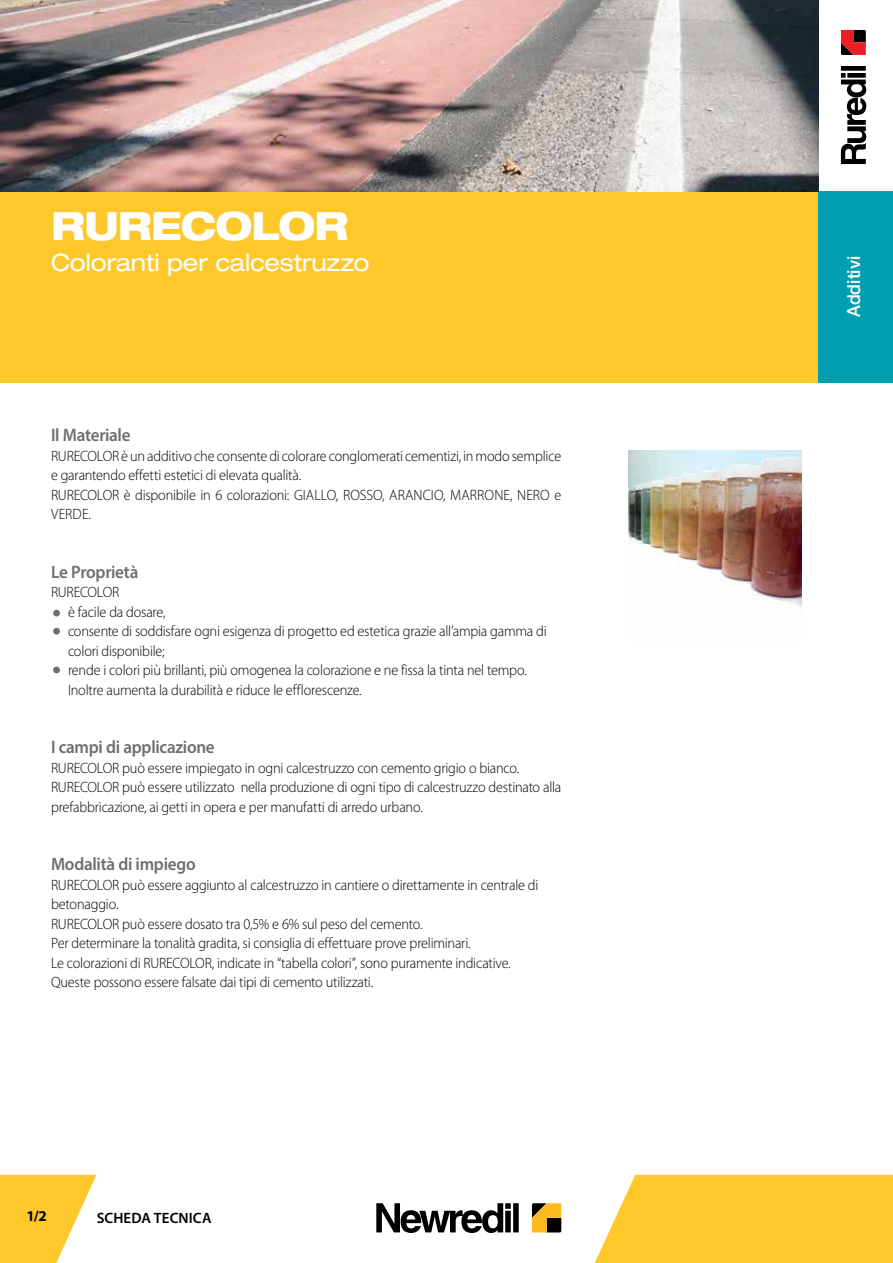
<style>
.page{position:relative;width:893px;height:1263px;background:#fff}
.page>*{position:absolute;margin:0;border:0;box-sizing:border-box;transform-origin:0 0}
.t1{font:800 expanded 39px "Helvetica Neue LT Std";letter-spacing:-.025em;color:#fff;scale:.95 1}
.t2{font:expanded 24px "Helvetica Neue LT Std";letter-spacing:-.01em;color:#fff}
.t3{font:600 18px "Myriad Pro";letter-spacing:-.015em;color:#6d6e71;scale:.95 1}
.t4{font:500 18px "Helvetica Neue LT Std";color:#fff}
.t5{font:300 15px/19.5px "Myriad Pro";letter-spacing:-.015em;color:#000;scale:.95 1}
.t6{font:600 15px "Myriad Pro";letter-spacing:.01em;color:#000}
.t7{font:700 15px "Myriad Pro";color:#000}
</style>
<div class="page">
<svg style="left:594px;top:1175px;width:299px;height:88px;background:#fecb38"></svg>
<svg style="left:0;top:1175px;width:97px;height:88px"></svg>
<svg style="left:532px;top:1203px;width:29px;height:29px"></svg>
<div style="left:513px;top:1203px;width:6px;height:29px;background:#000"></div>
<svg style="left:376px;top:1203px;width:135px;height:30px"></svg>
<div style="left:841px;top:66px;width:25px;height:5px;background:#000"></div>
<svg style="left:841px;top:73px;width:25px;height:91px"></svg>
<svg style="left:841px;top:30px;width:25px;height:25px"></svg>
<div style="left:0;top:191px;width:893px;height:191px;background:#fec82a"></div>
<div style="left:819px;top:191px;width:74px;height:191px;background:#009eae"></div>
<img style="left:0;top:0;width:819px;height:191px">
<div style="left:53px;top:610px;width:7px;height:6px;background:#6d6e71;border-radius:50%"></div>
<div style="left:53px;top:628px;width:7px;height:7px;background:#6d6e71;border-radius:50%"></div>
<div style="left:53px;top:666px;width:7px;height:7px;background:#6d6e71;border-radius:50%"></div>
<img style="left:628px;top:450px;width:173px;height:158px">
<h1 class="t1" style="left:51px;top:201px;width:315px">RURECOLOR</h1>
<h2 class="t2" style="left:51px;top:248px;width:320px">Coloranti per calcestruzzo</h2>
<p class="t3" style="left:51px;top:424px;width:85px">Il Materiale</p>
<p class="t5" style="left:51px;top:446px;width:539px">RURECOLOR è un additivo che consente di colorare conglomerati cementizi, in modo semplice e garantendo effetti estetici di elevata qualità.<br>RURECOLOR è disponibile in 6 colorazioni: giallo, rosso, arancio, marrone, nero</p>
<p class="t5" style="left:554px;top:485px;width:9px">e</p>
<p class="t5" style="left:51px;top:505px;width:44px">verde.</p>
<p class="t3" style="left:51px;top:560px;width:93px">Le Proprietà</p>
<p class="t5" style="left:51px;top:583px;width:73px">RURECOLOR</p>
<p class="t5" style="left:68px;top:602px;width:104px">è facile da dosare,</p>
<p class="t5" style="left:68px;top:622px;width:505px">consente di soddisfare ogni esigenza di progetto ed estetica grazie all’ampia gamma di</p>
<p class="t5" style="left:68px;top:641px;width:103px">colori disponibile;</p>
<p class="t5" style="left:68px;top:661px;width:484px">rende i colori più brillanti, più omogenea la colorazione e ne fissa la tinta nel tempo.</p>
<p class="t5" style="left:51px;top:680px;width:329px">I noltre aumenta la durabilità e riduce le efflorescenze.</p>
<p class="t3" style="left:51px;top:736px;width:174px">I campi di applicazione</p>
<p class="t5" style="left:51px;top:758px;width:539px">RURECOLOR può essere impiegato in ogni calcestruzzo con cemento grigio o bianco.<br>RURECOLOR può essere utilizzato nella produzione di ogni tipo di calcestruzzo destinato alla prefabbricazione, ai getti in opera e per manufatti di arredo urbano.</p>
<p class="t3" style="left:51px;top:853px;width:154px">Modalità di impiego</p>
<p class="t5" style="left:51px;top:875px;width:515px">RURECOLOR può essere aggiunto al calcestruzzo in cantiere o direttamente in centrale di betonaggio.<br>RURECOLOR può essere dosato tra 0,5% e 6% sul peso del cemento.<br>Per determinare la tonalità gradita, si consiglia di effettuare prove preliminari.<br>Le colorazioni di RURECOLOR, indicate in “tabella colori”, sono puramente indicative.<br>Queste possono essere falsate dai tipi di cemento utilizzati.</p>
<p class="t7" style="left:26px;top:1206px;width:22px">1/2</p>
<p class="t6" style="left:97px;top:1208px;width:116px">Scheda tecnica</p>
<p class="t4" style="left:843px;top:317px;width:63px;rotate:-90deg">Additivi</p>
</div>
